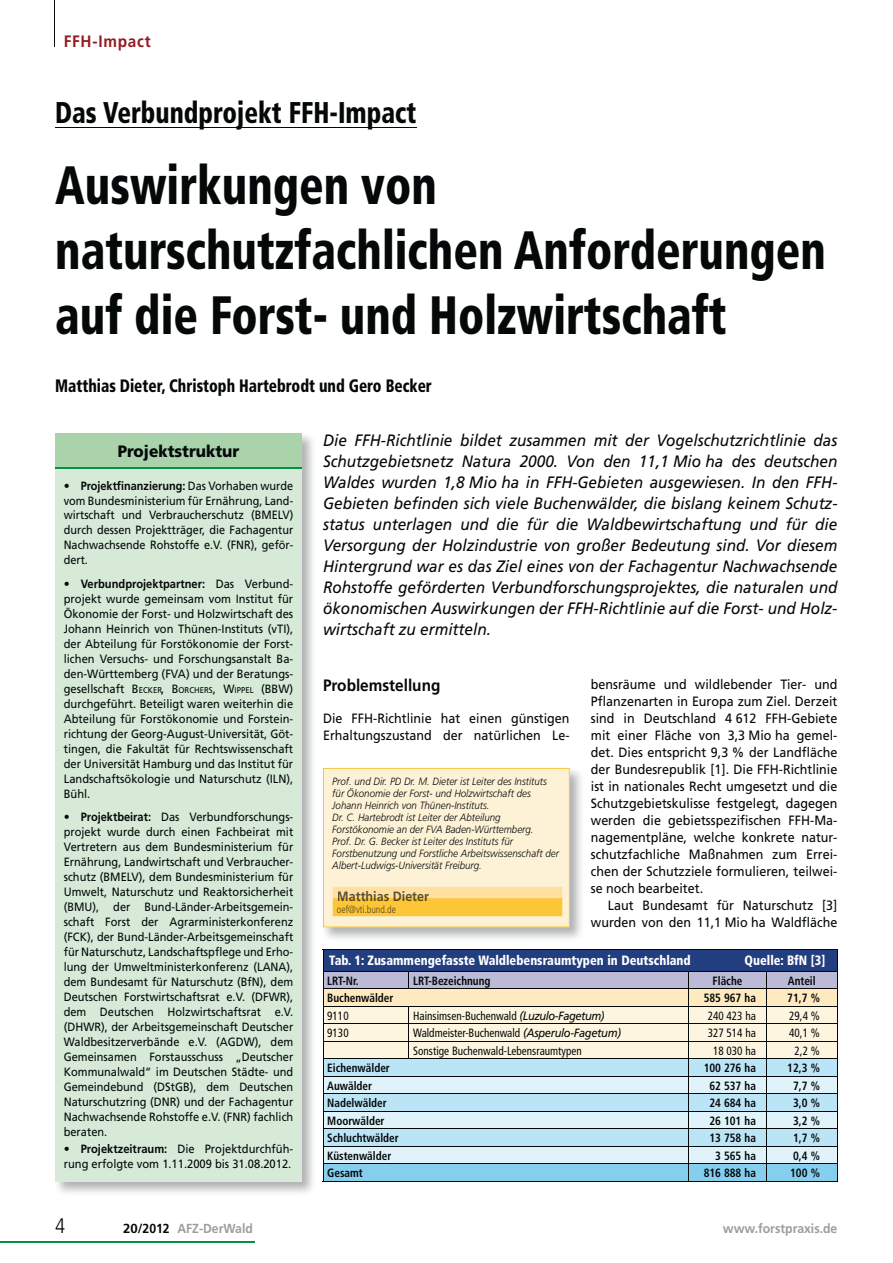
<style>
.page{position:relative;width:893px;height:1263px;background:#fff}
.page>*{position:absolute;margin:0;border:0;box-sizing:border-box;transform-origin:0 0}
.t1{font:900 condensed 54px/64.8px "Frutiger LT Std";color:#040809;scale:.85 1}
.t2{font:900 condensed 30px "Frutiger LT Std";color:#040809;scale:.85 1}
.t3{font:300 condensed 21px "Frutiger LT Std";color:#040809}
.t4{font:900 condensed 18px "Frutiger LT Std";color:#040809;scale:.85 1}
.t5{font:italic 16.5px/21px "Frutiger LT Std";color:#040809;text-align:justify;scale:.93 1}
.t6{font:700 16.5px "Frutiger LT Std";color:#040809;scale:.93 1}
.t7{font:900 16.5px "Frutiger LT Std";color:#040809;scale:.93 1}
.t8{font:700 16.5px "Frutiger LT Std";letter-spacing:.05em;color:#931b1f;scale:.93 1}
.t9{font:13.5px/17px "Frutiger LT Std";color:#040809;scale:.93 1}
.t10{font:900 condensed 13.5px "Frutiger LT Std";color:#fff;scale:.93 1}
.t11{font:700 13.5px "Frutiger LT Std";color:#57471b;scale:.93 1}
.t12{font:700 13.05px "Frutiger LT Std";color:#9c9d9f;scale:.93 1}
.t13{font:12px/15px "Frutiger LT Std";color:#040809;text-align:justify;scale:.92 1}
.t14{font:12px/15px "Frutiger LT Std";color:#040809;text-align:justify;scale:.93 1}
.t15{font:700 condensed 12px "Frutiger LT Std";color:#040809;scale:.93 1}
.t16{font:12px/15px "Frutiger LT Std";color:#040809;text-align:justify;scale:.91 1}
.t17{font:condensed 12px "Frutiger LT Std";color:#040809;scale:.93 1}
.t18{font:700 12px "Frutiger LT Std";color:#040809}
.t19{font:italic 300 10.5px/12px "Frutiger LT Std";color:#040809;scale:.93 1}
.t20{font:300 condensed 10.5px "Frutiger LT Std";color:#57471b;scale:.93 1}
.s1{font-weight:700}
.s2{font-size:8.4px}
.s3{font-style:italic;font-stretch:normal}
.s4{color:#040809}
</style>
<div class="page">
<hr style="left:0;top:1241px;width:255px;height:1px;background:#029146">
<hr style="left:55px;top:0;width:1px;height:47px;background:#040809">
<hr style="left:55px;top:127px;width:361px;height:1px;background:#040809">
<svg style="left:323px;top:768px;width:247px;height:159px;background:#fdecc2"></svg>
<div style="left:338px;top:891px;width:91px;height:7px;background:#ffe0a0"></div>
<hr style="left:338px;top:898px;width:91px;height:3px;background:#fcc636">
<div style="left:337px;top:905px;width:59px;height:8px;background:#fcc636"></div>
<div style="left:55px;top:434px;width:247px;height:748px;background:#d6ead7"></div>
<div style="left:55px;top:434px;width:247px;height:34px;background:#aad3ac"></div>
<hr style="left:55px;top:468px;width:247px;height:1px;background:#029146">
<hr style="left:323px;top:949px;width:86px;height:1px;background:#040809">
<hr style="left:409px;top:949px;width:279px;height:1px;background:#040809">
<hr style="left:688px;top:949px;width:78px;height:1px;background:#040809">
<hr style="left:766px;top:949px;width:71px;height:1px;background:#040809">
<hr style="left:323px;top:1181px;width:86px;height:1px;background:#040809">
<hr style="left:409px;top:1181px;width:279px;height:1px;background:#040809">
<hr style="left:688px;top:1181px;width:78px;height:1px;background:#040809">
<hr style="left:766px;top:1181px;width:71px;height:1px;background:#040809">
<svg style="left:323px;top:950px;width:515px;height:231px;background:#b9cad2"></svg>
<h3 class="t8" style="left:64px;top:34px;width:95px">FFH-Impact</h3>
<h2 class="t2" style="left:55px;top:99px;width:426px">Das Verbundprojekt FFH-Impact</h2>
<h1 class="t1" style="left:55px;top:156px;width:908px">Auswirkungen von naturschutzfachlichen Anforderungen auf die Forst- und Holzwirtschaft</h1>
<h3 class="t4" style="left:55px;top:378px;width:445px">Matthias Dieter, Christoph Hartebrodt und Gero Becker</h3>
<p class="t5" style="left:323px;top:431px;width:555px">Die FFH-Richtlinie bildet zusammen mit der Vogelschutzrichtlinie das Schutzgebietsnetz Natura 2000. Von den 11,1 Mio ha des deutschen Waldes wurden 1,8 Mio ha in FFH-Gebieten ausgewiesen. In den FFH-Gebieten befinden sich viele Buchenwälder, die bislang keinem Schutz&shy;status unterlagen und die für die Waldbewirtschaftung und für die Versorgung der Holzindustrie von großer Bedeutung sind. Vor diesem Hintergrund war es das Ziel eines von der Fachagentur Nachwachsende Rohstoffe geförderten Verbundforschungsprojektes, die naturalen und ökonomischen Auswirkungen der FFH-Richtlinie auf die Forst- und Holz&shy;wirtschaft zu ermitteln.</p>
<h3 class="t7" style="left:118px;top:442px;width:132px">Projektstruktur</h3>
<p class="t16" style="left:64px;top:478px;width:254px;text-indent:17px"><span class="s1">Projektfinanzierung:</span> Das Vorhaben wurde vom Bundesministerium für Ernährung, Land&shy;wirtschaft und Verbraucherschutz (BMELV) durch dessen Projektträger, die Fachagentur Nachwachsende Rohstoffe e.V. (FNR), geför&shy;dert.</p>
<p class="t14" style="left:64px;top:577px;width:248px;text-indent:17px"><span class="s1">Verbundprojektpartner:</span> Das Verbund&shy;projekt wurde gemeinsam vom Institut für Ökonomie der Forst- und Holzwirtschaft des Johann Heinrich von Thünen-Instituts (vTI), der Abteilung für Forstökonomie der Forst&shy;lichen Versuchs- und Forschungsanstalt Ba&shy;den-Württemberg (FVA) und der Beratungs&shy;gesellschaft B<span class="s2">ECKER</span>, B<span class="s2">ORCHERS</span>, W<span class="s2">IPPEL</span> (BBW) durchgeführt. Beteiligt waren weiterhin die Abteilung für Forstökonomie und Forstein&shy;richtung der Georg-August-Universität, Göt&shy;tingen, die Fakultät für Rechtswissenschaft der Universität Hamburg und das Institut für Landschaftsökologie und Naturschutz (ILN), Bühl.</p>
<p class="t13" style="left:64px;top:810px;width:251px;text-indent:17px"><span class="s1">Projektbeirat:</span> Das Verbundforschungs&shy;projekt wurde durch einen Fachbeirat mit Vertretern aus dem Bundesministerium für Ernährung, Landwirtschaft und Verbraucher&shy;schutz (BMELV), dem Bundesministerium für Umwelt, Naturschutz und Reaktorsicherheit (BMU), der Bund-Länder-Arbeitsgemein&shy;schaft Forst der Agrarministerkonferenz (FCK), der Bund-Länder-Arbeitsgemeinschaft für Naturschutz, Landschaftspflege und Erho&shy;lung der Umweltministerkonferenz (LANA), dem Bundesamt für Naturschutz (BfN), dem Deutschen Forstwirtschaftsrat e.V. (DFWR), dem Deutschen Holzwirtschaftsrat e.V. (DHWR), der Arbeitsgemeinschaft Deutscher Waldbesitzerverbände e.V. (AGDW), dem Gemeinsamen Forstausschuss „Deutscher Kommunalwald“ im Deutschen Städte- und Gemeindebund (DStGB), dem Deutschen Naturschutzring (DNR) und der Fachagentur Nachwachsende Rohstoffe e.V. (FNR) fachlich beraten.</p>
<p class="t14" style="left:64px;top:1142px;width:248px;text-align:right"><span class="s1">Projektzeitraum:</span> Die Projektdurchfüh&shy;rung erfolgte vom 1.11.2009 bis 31.08.2012.</p>
<p class="t18" style="left:64px;top:480px;width:7px">•</p>
<p class="t18" style="left:64px;top:579px;width:7px">•</p>
<h3 class="t6" style="left:323px;top:678px;width:128px">Problemstellung</h3>
<p class="t9" style="left:323px;top:710px;width:267px">Die FFH-Richtlinie hat einen günstigen<br>Erhaltungszustand der natürlichen Le-</p>
<p class="t9" style="left:591px;top:676px;width:267px;text-align:justify">bensräume und wildlebender Tier- und Pflanzenarten in Europa zum Ziel. Derzeit sind in Deutschland 4 612 FFH-Gebiete mit einer Fläche von 3,3 Mio ha gemel&shy;det. Dies entspricht 9,3 % der Landfläche der Bundesrepublik [1]. Die FFH-Richtlinie ist in nationales Recht umgesetzt und die Schutzgebietskulisse festgelegt, dagegen werden die gebietsspezifischen FFH-Ma&shy;nagementpläne, welche konkrete natur&shy;schutzfachliche Maßnahmen zum Errei&shy;chen der Schutzziele formulieren, teilwei&shy;se noch bearbeitet.</p>
<p class="t9" style="left:591px;top:897px;width:267px;text-align:right">Laut Bundesamt für Naturschutz [3] wurden von den 11,1 Mio ha Waldfläche</p>
<p class="t19" style="left:332px;top:776px;width:245px">Prof. und Dir. PD Dr. M. Dieter ist Leiter des Instituts für Ökonomie der Forst- und Holzwirtschaft des Johann Heinrich von Thünen-Instituts.<br>Dr. C. Hartebrodt ist Leiter der Abteilung Forstökonomie an der FVA Baden-Württemberg.<br>Prof. Dr. G. Becker ist Leiter des Instituts für Forstbenutzung und Forstliche Arbeitswissenschaft der Albert-Ludwigs-Universität Freiburg.</p>
<p class="t11" style="left:337px;top:891px;width:100px">Matthias Dieter</p>
<p class="t20" style="left:337px;top:905px;width:65px">oef@vti.bund.de</p>
<p class="t18" style="left:64px;top:812px;width:7px">•</p>
<p class="t10" style="left:329px;top:955px;width:390px">Tab. 1: Zusammengefasste Waldlebensraumtypen in Deutschland</p>
<p class="t10" style="left:744px;top:955px;width:88px">Quelle: BfN [3]</p>
<p class="t15" style="left:327px;top:975px;width:35px">LRT-Nr.</p>
<p class="t15" style="left:413px;top:975px;width:85px">LRT-Bezeichnung</p>
<p class="t15" style="left:712px;top:975px;width:34px">Fläche</p>
<p class="t15" style="left:788px;top:975px;width:32px">Anteil</p>
<p class="t15" style="left:327px;top:993px;width:73px">Buchenwälder</p>
<p class="t15" style="left:704px;top:993px;width:58px">585 967 ha</p>
<p class="t15" style="left:787px;top:993px;width:37px">71,7 %</p>
<p class="t17" style="left:327px;top:1010px;width:25px">9110</p>
<p class="t17" style="left:413px;top:1010px;width:207px">Hainsimsen-Buchenwald <span class="s3">(Luzulo-Fagetum)</span></p>
<p class="t17" style="left:708px;top:1010px;width:53px">240 423 ha</p>
<p class="t17" style="left:789px;top:1010px;width:35px">29,4 %</p>
<p class="t17" style="left:327px;top:1028px;width:25px">9130</p>
<p class="t17" style="left:413px;top:1028px;width:225px">Waldmeister-Buchenwald <span class="s3">(Asperulo-Fagetum)</span></p>
<p class="t17" style="left:708px;top:1028px;width:53px">327 514 ha</p>
<p class="t17" style="left:789px;top:1028px;width:35px">40,1 %</p>
<p class="t17" style="left:413px;top:1045px;width:183px">Sonstige Buchenwald-Lebensraumtypen</p>
<p class="t17" style="left:713px;top:1045px;width:48px">18 030 ha</p>
<p class="t17" style="left:794px;top:1045px;width:29px">2,2 %</p>
<p class="t15" style="left:327px;top:1063px;width:69px">Eichenwälder</p>
<p class="t15" style="left:704px;top:1063px;width:58px">100 276 ha</p>
<p class="t15" style="left:787px;top:1063px;width:37px">12,3 %</p>
<p class="t15" style="left:327px;top:1080px;width:50px">Auwälder</p>
<p class="t15" style="left:709px;top:1080px;width:51px">62 537 ha</p>
<p class="t15" style="left:793px;top:1080px;width:31px">7,7 %</p>
<p class="t15" style="left:327px;top:1098px;width:65px">Nadelwälder</p>
<p class="t15" style="left:709px;top:1098px;width:51px">24 684 ha</p>
<p class="t15" style="left:793px;top:1098px;width:31px">3,0 %</p>
<p class="t15" style="left:327px;top:1115px;width:63px">Moorwälder</p>
<p class="t15" style="left:709px;top:1115px;width:51px">26 101 ha</p>
<p class="t15" style="left:793px;top:1115px;width:31px">3,2 %</p>
<p class="t15" style="left:327px;top:1133px;width:78px">Schluchtwälder</p>
<p class="t15" style="left:709px;top:1133px;width:51px">13 758 ha</p>
<p class="t15" style="left:793px;top:1133px;width:31px">1,7 %</p>
<p class="t15" style="left:327px;top:1150px;width:70px">Küstenwälder</p>
<p class="t15" style="left:715px;top:1150px;width:45px">3 565 ha</p>
<p class="t15" style="left:793px;top:1150px;width:31px">0,4 %</p>
<p class="t15" style="left:327px;top:1168px;width:40px">Gesamt</p>
<p class="t15" style="left:704px;top:1168px;width:58px">816 888 ha</p>
<p class="t15" style="left:790px;top:1168px;width:34px">100 %</p>
<p class="t18" style="left:64px;top:1144px;width:7px">•</p>
<h3 class="t3" style="left:55px;top:1216px;width:12px">4</h3>
<p class="t12" style="left:123px;top:1223px;width:141px"><span class="s4">20/2012</span> AFZ-DerWald</p>
<p class="t12" style="left:723px;top:1223px;width:125px">www.forstpraxis.de</p>
</div>
